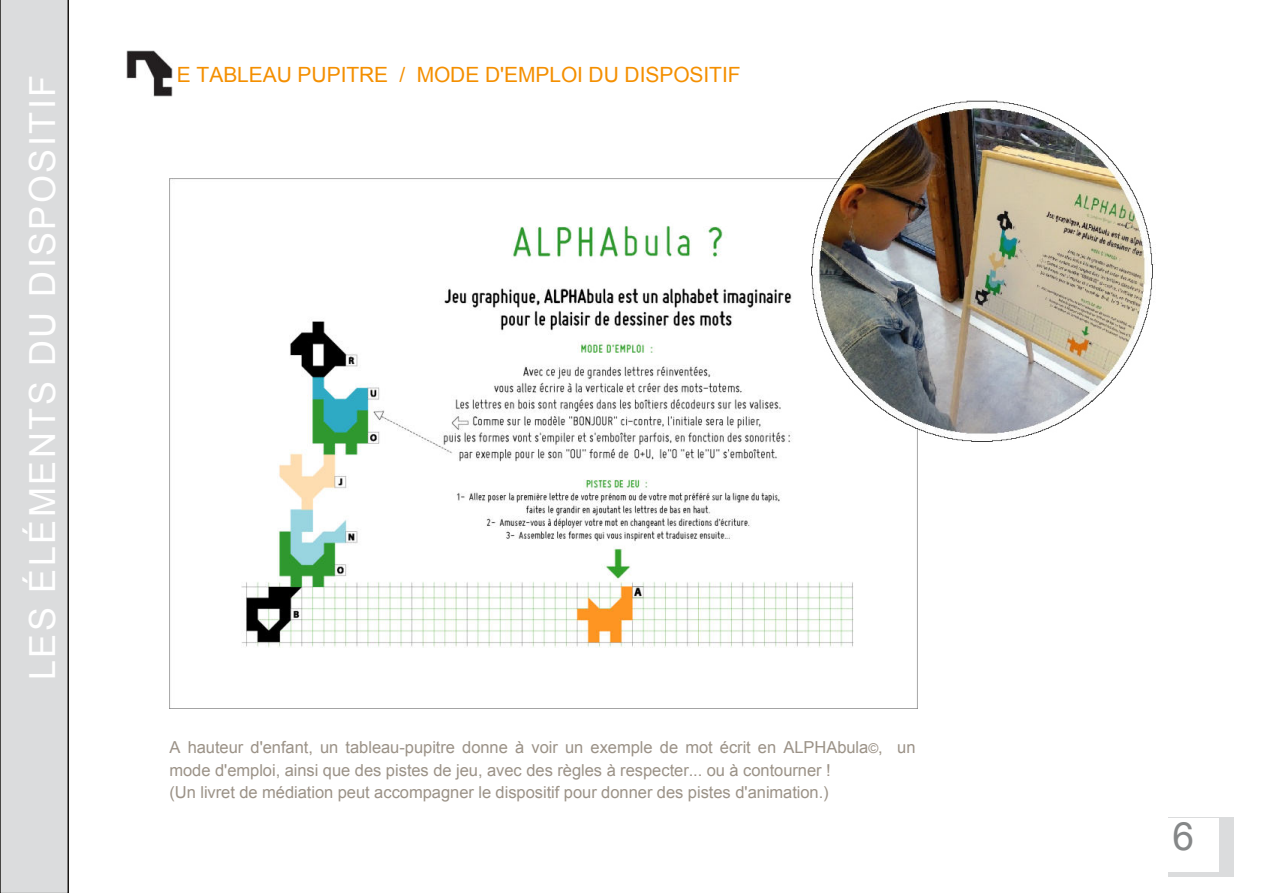
<style>
.page{position:relative;width:1263px;height:893px;background:#fff}
.page>*{position:absolute;margin:0;border:0;box-sizing:border-box;transform-origin:0 0}
.t1{font:39px "Arial";color:#858788}
.t2{font:36px "Arial";letter-spacing:.07em;color:#fff}
.t3{font:21px "Arial";letter-spacing:-.005em;color:#f48f00}
.t4{font:16.5px/22.5px "Arial";color:#9b9287}
.s1{font-size:13.5px}
</style>
<div class="page">
<div style="left:0;top:0;width:69px;height:893px;background:#dbdcdd"></div>
<div style="left:1168px;top:817px;width:66px;height:59px;background:#dbdcdd"></div>
<div style="left:1168px;top:818px;width:50px;height:53px;background:#fff"></div>
<img style="left:169px;top:179px;width:749px;height:529px">
<img style="left:811px;top:101px;width:344px;height:340px">
<img style="left:126px;top:50px;width:46px;height:47px">
<h2 class="t2" style="left:29px;top:680px;width:607px;rotate:-90deg">LES ÉLÉMENTS DU DISPOSITIF</h2>
<p class="t3" style="left:177px;top:67px;width:565px">E TABLEAU PUPITRE / MODE D'EMPLOI DU DISPOSITIF</p>
<p class="t4" style="left:170px;top:737px;width:747px">A hauteur d'enfant, un tableau-pupitre donne à voir un exemple de mot écrit en ALPHAbula<span class="s1">©</span>, un mode d'emploi, ainsi que des pistes de jeu, avec des règles à respecter... ou à contourner !<br>(Un livret de médiation peut accompagner le dispositif pour donner des pistes d'animation.)</p>
<h1 class="t1" style="left:1172px;top:822px;width:23px">6</h1>
</div>
